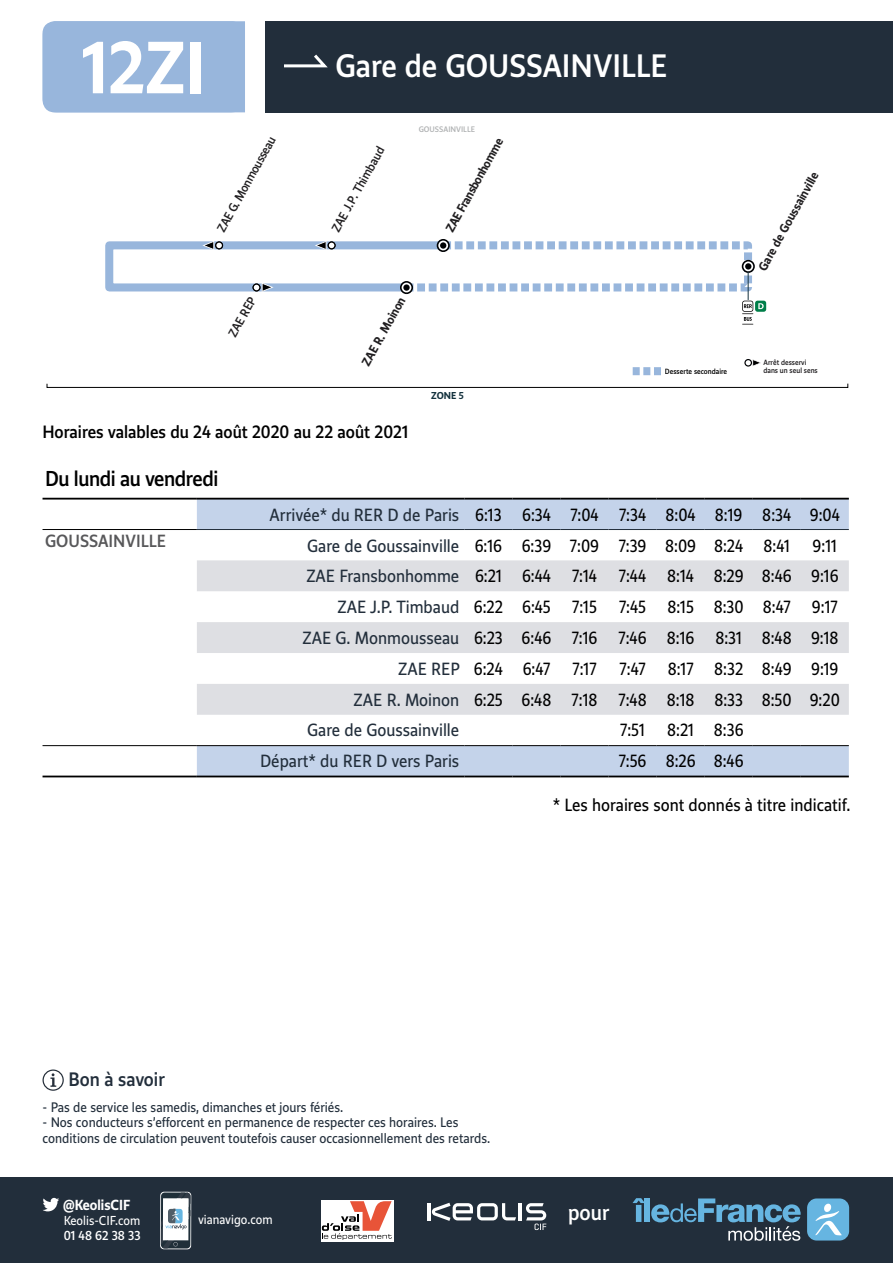
<style>
.page{position:relative;width:893px;height:1263px;background:#fff}
.page>*{position:absolute;margin:0;border:0;box-sizing:border-box;transform-origin:0 0}
.t1{font:700 68.25px "IDF Voyageur";color:#fff}
.t2{font:500 30px "IDF Voyageur";color:#fff}
.t3{font:500 20.25px "IDF Voyageur";color:#fff}
.t4{font:500 19.95px "IDF Voyageur";letter-spacing:-.02em;color:#000}
.t5{font:500 18px "IDF Voyageur";color:#222e3b}
.t6{font:500 16.5px "IDF Voyageur";color:#000}
.t7{font:16.35px "IDF Voyageur";color:#000;scale:.95 1}
.t8{font:16.35px "IDF Voyageur";color:#222e3b}
.t9{font:16.35px "IDF Voyageur";color:#000}
.t10{font:500 16.35px "IDF Voyageur";color:#58585a}
.t11{font:700 13.5px "IDF Voyageur";color:#fff}
.t12{font:12.75px/15.8px "IDF Voyageur";color:#222e3b}
.t13{font:12px "IDF Voyageur";color:#fff}
.t14{font:500 12px "IDF Voyageur";color:#fff}
.t15{font:700 11.55px "IDF Voyageur";color:#201e20}
.t16{font:500 11.55px "IDF Voyageur";color:#201e20}
.t17{font:700 9.3px "IDF Voyageur";color:#14323e}
.t18{font:500 7.35px "IDF Voyageur";color:#b1b3b4}
.t19{font:500 7.05px/7.9px "IDF Voyageur";color:#201e20}
.t20{font:500 7.05px "IDF Voyageur";color:#000}
.s1{color:#222e3b}
.s2{color:#000}
</style>
<div class="page">
<div style="left:0;top:1178px;width:893px;height:85px;background:#222e3b"></div>
<div style="left:43px;top:1069px;width:21px;height:22px;border:1px solid #27303b;border-radius:50%"></div>
<svg style="left:50px;top:1073px;width:6px;height:14px"></svg>
<div style="left:47px;top:383px;width:801px;height:5px;border:1px solid #000"></div>
<div style="left:744px;top:359px;width:8px;height:8px;border:1px solid #000204;border-radius:50%"></div>
<svg style="left:745px;top:359px;width:16px;height:8px"></svg>
<div style="left:755px;top:301px;width:11px;height:11px;background:#007e49;border-radius:2px"></div>
<svg style="left:105px;top:239px;width:659px;height:86px"></svg>
<svg style="left:633px;top:367px;width:28px;height:8px"></svg>
<div style="left:43px;top:21px;width:202px;height:91px;background:#98b6dc"></div>
<div style="left:265px;top:21px;width:628px;height:91px;background:#222e3b"></div>
<svg style="left:284px;top:54px;width:44px;height:14px"></svg>
<svg style="left:632px;top:1198px;width:12px;height:24px"></svg>
<div style="left:644px;top:1198px;width:6px;height:24px;background:#66b5e1"></div>
<svg style="left:651px;top:1198px;width:150px;height:43px"></svg>
<div style="left:807px;top:1198px;width:42px;height:42px;background:#66b5e1;border-radius:10px"></div>
<svg style="left:815px;top:1203px;width:27px;height:33px"></svg>
<hr style="left:428px;top:1203px;width:3px;height:17px;background:#fff">
<hr style="left:519px;top:1203px;width:3px;height:17px;background:#fff">
<svg style="left:432px;top:1203px;width:84px;height:18px"></svg>
<svg style="left:526px;top:1203px;width:20px;height:27px"></svg>
<svg style="left:43px;top:1198px;width:16px;height:13px"></svg>
<svg style="left:160px;top:1192px;width:31px;height:57px"></svg>
<svg style="left:161px;top:1192px;width:30px;height:56px"></svg>
<svg style="left:321px;top:1200px;width:72px;height:41px;background:#e0c0ba"></svg>
<svg style="left:197px;top:499px;width:652px;height:277px"></svg>
<div style="left:197px;top:560px;width:652px;height:31px;background:#dedfe3"></div>
<svg style="left:197px;top:622px;width:652px;height:93px;fill:#dedfe3"></svg>
<hr style="left:43px;top:498px;width:154px;height:1px;background:#000">
<hr style="left:197px;top:498px;width:267px;height:1px;background:#000">
<hr style="left:464px;top:498px;width:48px;height:1px;background:#000">
<hr style="left:512px;top:498px;width:48px;height:1px;background:#000">
<hr style="left:560px;top:498px;width:49px;height:1px;background:#000">
<hr style="left:609px;top:498px;width:48px;height:1px;background:#000">
<hr style="left:657px;top:498px;width:48px;height:1px;background:#000">
<hr style="left:705px;top:498px;width:48px;height:1px;background:#000">
<hr style="left:753px;top:498px;width:48px;height:1px;background:#000">
<hr style="left:801px;top:498px;width:48px;height:1px;background:#000">
<hr style="left:43px;top:529px;width:154px;height:1px;background:#000">
<hr style="left:197px;top:529px;width:267px;height:1px;background:#222e3b">
<hr style="left:464px;top:529px;width:48px;height:1px;background:#222e3b">
<hr style="left:512px;top:529px;width:48px;height:1px;background:#222e3b">
<hr style="left:560px;top:529px;width:49px;height:1px;background:#222e3b">
<hr style="left:609px;top:529px;width:48px;height:1px;background:#222e3b">
<hr style="left:657px;top:529px;width:48px;height:1px;background:#222e3b">
<hr style="left:705px;top:529px;width:48px;height:1px;background:#222e3b">
<hr style="left:753px;top:529px;width:48px;height:1px;background:#222e3b">
<hr style="left:801px;top:529px;width:48px;height:1px;background:#222e3b">
<hr style="left:43px;top:776px;width:154px;height:1px;background:#000">
<hr style="left:197px;top:776px;width:267px;height:1px;background:#000">
<hr style="left:464px;top:776px;width:48px;height:1px;background:#000">
<hr style="left:512px;top:776px;width:48px;height:1px;background:#000">
<hr style="left:560px;top:776px;width:49px;height:1px;background:#000">
<hr style="left:609px;top:776px;width:48px;height:1px;background:#000">
<hr style="left:657px;top:776px;width:48px;height:1px;background:#000">
<hr style="left:705px;top:776px;width:48px;height:1px;background:#000">
<hr style="left:753px;top:776px;width:48px;height:1px;background:#000">
<hr style="left:801px;top:776px;width:48px;height:1px;background:#000">
<hr style="left:43px;top:745px;width:154px;height:1px;background:#000">
<hr style="left:197px;top:745px;width:267px;height:1px;background:#000">
<hr style="left:464px;top:745px;width:48px;height:1px;background:#000">
<hr style="left:512px;top:745px;width:48px;height:1px;background:#000">
<hr style="left:560px;top:745px;width:49px;height:1px;background:#000">
<hr style="left:609px;top:745px;width:48px;height:1px;background:#000">
<hr style="left:657px;top:745px;width:48px;height:1px;background:#000">
<hr style="left:705px;top:745px;width:48px;height:1px;background:#000">
<hr style="left:753px;top:745px;width:48px;height:1px;background:#000">
<hr style="left:801px;top:745px;width:48px;height:1px;background:#000">
<h1 class="t1" style="left:82px;top:22px;width:125px">12ZI</h1>
<h2 class="t2" style="left:335px;top:46px;width:333px">Gare de GOUSSAINVILLE</h2>
<p class="t18" style="left:419px;top:125px;width:58px">GOUSSAINVILLE</p>
<p class="t16" style="left:214px;top:227px;width:109px;rotate:-61deg">ZAE G. Monmousseau</p>
<p class="t16" style="left:328px;top:227px;width:97px;rotate:-61deg">ZAE J.P. Thimbaud</p>
<p class="t15" style="left:442px;top:227px;width:106px;rotate:-61deg">ZAE Fransbonhomme</p>
<p class="t16" style="left:225px;top:332px;width:45px;rotate:-61deg">ZAE REP</p>
<p class="t15" style="left:358px;top:361px;width:78px;rotate:-61deg">ZAE R. Moinon</p>
<p class="t17" style="left:431px;top:389px;width:34px">ZONE 5</p>
<p class="t20" style="left:665px;top:366px;width:64px">Desserte secondaire</p>
<p class="t6" style="left:43px;top:421px;width:367px">Horaires valables du 24 août 2020 au 22 août 2021</p>
<p class="t4" style="left:45px;top:465px;width:175px">Du lundi au vendredi</p>
<p class="t15" style="left:755px;top:266px;width:112px;rotate:-61deg">Gare de Goussainville</p>
<p class="t19" style="left:763px;top:358px;width:56px">Arrêt desservi dans un seul sens</p>
<p class="t7" style="left:270px;top:504px;width:602px"><span class="s1">Arrivée* du RER D de Paris</span> 6:13 6:34 7:04 7:34 8:04 8:19 8:34 9:04</p>
<p class="t10" style="left:45px;top:530px;width:122px">GOUSSAINVILLE</p>
<p class="t7" style="left:307px;top:535px;width:510px"><span class="s1">Gare de Goussainville</span> 6:16 6:39 7:09 7:39 8:09 8:24 8:41</p>
<p class="t7" style="left:813px;top:535px;width:27px">9:11</p>
<p class="t8" style="left:306px;top:565px;width:246px">ZAE Fransbonhomme <span class="s2">6:21 6:44</span></p>
<p class="t7" style="left:572px;top:565px;width:28px">7:14</p>
<p class="t7" style="left:619px;top:565px;width:30px">7:44</p>
<p class="t7" style="left:667px;top:565px;width:182px">8:14 8:29 8:46 9:16</p>
<p class="t8" style="left:337px;top:596px;width:215px">ZAE J.P. Timbaud <span class="s2">6:22 6:45</span></p>
<p class="t7" style="left:572px;top:596px;width:28px">7:15</p>
<p class="t7" style="left:619px;top:596px;width:30px">7:45</p>
<p class="t7" style="left:667px;top:596px;width:131px">8:15 8:30 8:47</p>
<p class="t7" style="left:812px;top:596px;width:29px">9:17</p>
<p class="t8" style="left:302px;top:627px;width:296px">ZAE G. Monmousseau <span class="s2">6:23 6:46 7:16</span></p>
<p class="t7" style="left:619px;top:627px;width:81px">7:46 8:16</p>
<p class="t7" style="left:715px;top:627px;width:131px">8:31 8:48 9:18</p>
<p class="t7" style="left:398px;top:658px;width:162px"><span class="s1">ZAE REP</span> 6:24 6:47</p>
<p class="t7" style="left:572px;top:658px;width:27px">7:17</p>
<p class="t7" style="left:620px;top:658px;width:29px">7:47</p>
<p class="t7" style="left:668px;top:658px;width:29px">8:17</p>
<p class="t7" style="left:714px;top:658px;width:132px">8:32 8:49 9:19</p>
<p class="t7" style="left:354px;top:689px;width:258px"><span class="s1">ZAE R. Moinon</span> 6:25 6:48 7:18</p>
<p class="t7" style="left:618px;top:689px;width:235px">7:48 8:18 8:33 8:50 9:20</p>
<p class="t8" style="left:307px;top:719px;width:154px">Gare de Goussainville</p>
<p class="t7" style="left:620px;top:719px;width:28px">7:51</p>
<p class="t7" style="left:667px;top:719px;width:82px">8:21 8:36</p>
<p class="t8" style="left:260px;top:750px;width:201px">Départ* du RER D vers Paris</p>
<p class="t7" style="left:619px;top:750px;width:133px">7:56 8:26 8:46</p>
<p class="t9" style="left:553px;top:794px;width:299px">* Les horaires sont donnés à titre indicatif.</p>
<p class="t5" style="left:68px;top:1067px;width:98px">Bon à savoir</p>
<p class="t12" style="left:43px;top:1099px;width:302px">- Pas de service les samedis, dimanches et jours fériés.</p>
<p class="t12" style="left:43px;top:1114px;width:449px">- Nos conducteurs s’efforcent en permanence de respecter ces horaires. Les conditions de circulation peuvent toutefois causer occasionnellement des retards.</p>
<p class="t11" style="left:63px;top:1196px;width:69px">@KeolisCIF</p>
<p class="t13" style="left:64px;top:1212px;width:78px">Keolis-CIF.com</p>
<p class="t14" style="left:64px;top:1227px;width:78px">01 48 62 38 33</p>
<p class="t13" style="left:198px;top:1211px;width:76px">vianavigo.com</p>
<p class="t3" style="left:568px;top:1199px;width:43px">pour</p>
</div>
